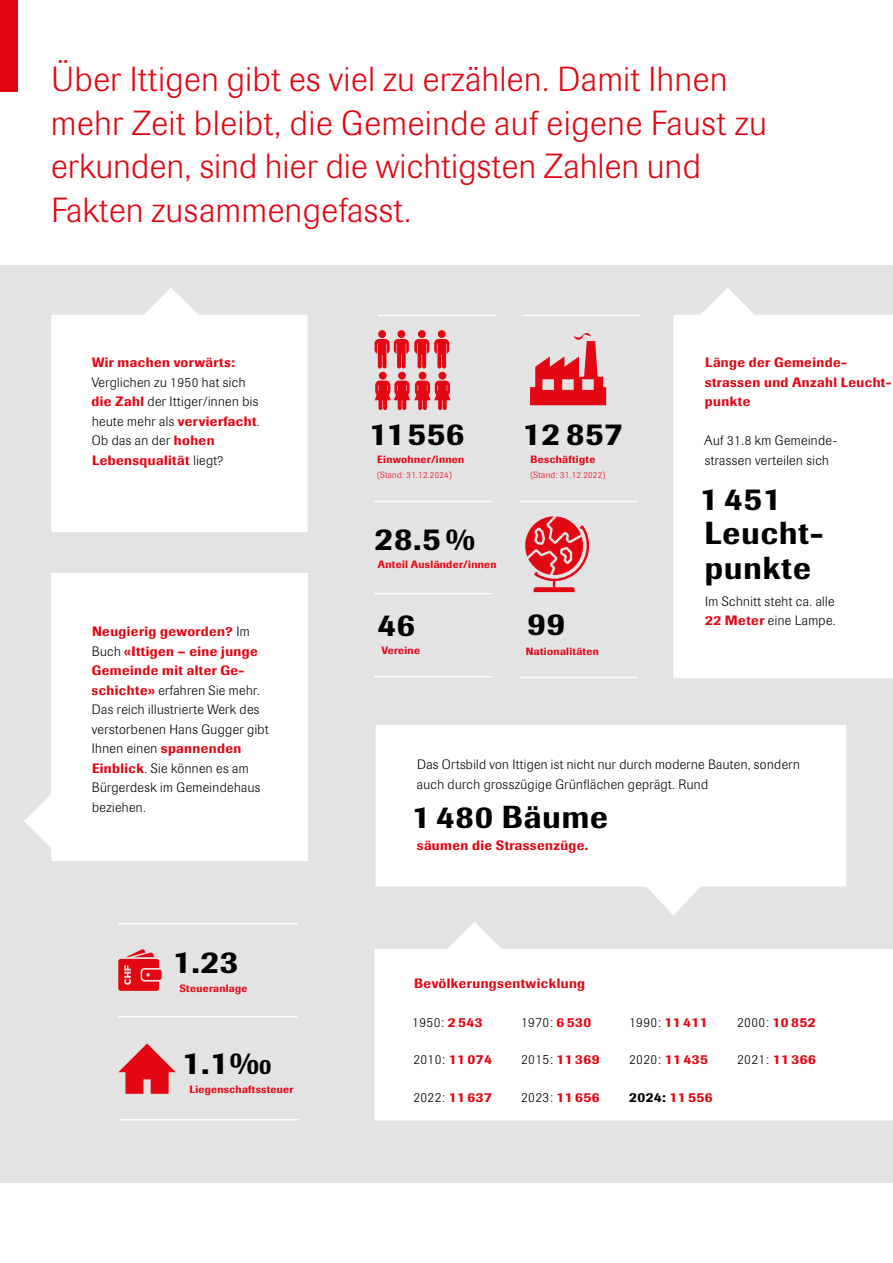
<style>
.page{position:relative;width:893px;height:1263px;background:#fff}
.page>*{position:absolute;margin:0;border:0;box-sizing:border-box;transform-origin:0 0}
.t1{font:300 34.5px/43.5px "Imago BQ";letter-spacing:.02em;color:#e30613}
.t2{font:500 31.5px/34.5px "Imago BQ";letter-spacing:.03em;color:#000}
.t3{font:300 13.5px/19.5px "Imago BQ";letter-spacing:.03em;color:#000}
.t4{font:500 13.5px/19.5px "Imago BQ";letter-spacing:.03em;color:#e30613}
.t5{font:500 13.5px "Imago BQ";letter-spacing:.03em;color:#000}
.t6{font:500 10.5px "Imago BQ";letter-spacing:.03em;color:#e30613}
.t7{font:300 9px "Imago BQ";letter-spacing:.03em;color:#e30613}
.s1{font-weight:500;color:#e30613}
.s2{color:#e30613}
</style>
<div class="page">
<div style="left:0;top:266px;width:893px;height:917px;background:#e3e3e3"></div>
<div style="left:51px;top:315px;width:257px;height:217px;background:#fff"></div>
<div style="left:674px;top:315px;width:218px;height:362px;background:#fff"></div>
<div style="left:673px;top:315px;width:220px;height:363px;border:2px solid #fff"></div>
<div style="left:375px;top:950px;width:517px;height:170px;background:#fff"></div>
<div style="left:374px;top:949px;width:519px;height:171px;border:2px solid #fff"></div>
<div style="left:51px;top:573px;width:257px;height:288px;background:#fff"></div>
<div style="left:376px;top:725px;width:470px;height:161px;background:#fff"></div>
<hr style="left:118px;top:923px;width:180px;height:1px;background:#fff">
<hr style="left:118px;top:1016px;width:180px;height:1px;background:#fff">
<hr style="left:119px;top:1119px;width:179px;height:1px;background:#fff">
<hr style="left:378px;top:315px;width:117px;height:1px;background:#fff">
<hr style="left:523px;top:315px;width:118px;height:1px;background:#fff">
<hr style="left:374px;top:501px;width:118px;height:1px;background:#fff">
<hr style="left:519px;top:501px;width:118px;height:1px;background:#fff">
<hr style="left:519px;top:677px;width:118px;height:1px;background:#fff">
<hr style="left:374px;top:593px;width:118px;height:1px;background:#fff">
<hr style="left:374px;top:676px;width:118px;height:1px;background:#fff">
<div style="left:378px;top:330px;width:8px;height:8px;background:#e30613;border-radius:50%"></div>
<div style="left:397px;top:330px;width:8px;height:8px;background:#e30613;border-radius:50%"></div>
<div style="left:418px;top:330px;width:8px;height:8px;background:#e30613;border-radius:50%"></div>
<svg style="left:375px;top:339px;width:74px;height:29px"></svg>
<div style="left:438px;top:330px;width:8px;height:8px;background:#e30613;border-radius:50%"></div>
<div style="left:379px;top:372px;width:8px;height:8px;background:#e30613;border-radius:50%"></div>
<div style="left:398px;top:372px;width:8px;height:8px;background:#e30613;border-radius:50%"></div>
<div style="left:419px;top:372px;width:7px;height:8px;background:#e30613;border-radius:50%"></div>
<div style="left:438px;top:372px;width:8px;height:8px;background:#e30613;border-radius:50%"></div>
<svg style="left:375px;top:381px;width:76px;height:29px"></svg>
<svg style="left:144px;top:288px;width:54px;height:30px"></svg>
<svg style="left:701px;top:288px;width:54px;height:30px"></svg>
<svg style="left:24px;top:794px;width:30px;height:54px"></svg>
<svg style="left:447px;top:922px;width:55px;height:30px"></svg>
<svg style="left:646px;top:883px;width:55px;height:33px"></svg>
<svg style="left:530px;top:333px;width:76px;height:72px"></svg>
<svg style="left:118px;top:1043px;width:58px;height:51px"></svg>
<svg style="left:118px;top:949px;width:44px;height:42px"></svg>
<svg style="left:525px;top:516px;width:64px;height:76px"></svg>
<div style="left:0;top:0;width:17px;height:91px;background:#e30613"></div>
<h1 class="t1" style="left:51px;top:58px;width:717px">Über Ittigen gibt es viel zu erzählen. Damit Ihnen mehr Zeit bleibt, die Gemeinde auf eigene Faust zu erkunden, sind hier die wichtigsten Zahlen und Fakten zusammengefasst.</h1>
<p class="t4" style="left:92px;top:353px;width:144px">Wir machen vorwärts:</p>
<p class="t3" style="left:92px;top:372px;width:170px">Verglichen zu 1950 hat sich <span class="s1">die Zahl</span> der Ittiger/innen bis heute mehr als <span class="s1">vervierfacht</span>.<br>Ob das an der <span class="s1">hohen<br>Lebensqualität</span> liegt?</p>
<p class="t3" style="left:92px;top:622px;width:179px"><span class="s1">Neugierig geworden?</span> Im<br>Buch <span class="s1">«Ittigen – eine junge<br>Gemeinde mit alter Ge&shy;schichte»</span> erfahren Sie mehr.<br>Das reich illustrierte Werk des verstorbenen Hans Gugger gibt<br>Ihnen einen <span class="s1">spannenden<br>Einblick</span>. Sie können es am<br>Bürgerdesk im Gemeindehaus beziehen.</p>
<h2 class="t2" style="left:173px;top:945px;width:67px">1.23</h2>
<p class="t6" style="left:179px;top:981px;width:70px">Steueranlage</p>
<h2 class="t2" style="left:182px;top:1045px;width:91px">1.1‰</h2>
<p class="t6" style="left:189px;top:1082px;width:106px">Liegenschaftssteuer</p>
<h2 class="t2" style="left:369px;top:417px;width:97px">11556</h2>
<h2 class="t2" style="left:522px;top:417px;width:102px">12 857</h2>
<p class="t6" style="left:377px;top:453px;width:89px">Einwohner/innen</p>
<p class="t7" style="left:377px;top:470px;width:77px">(Stand: 31.12.2024)</p>
<p class="t6" style="left:531px;top:453px;width:66px">Beschäftigte</p>
<p class="t7" style="left:530px;top:470px;width:77px">(Stand: 31.12.2022)</p>
<h2 class="t2" style="left:375px;top:522px;width:102px">28.5 %</h2>
<p class="t6" style="left:378px;top:558px;width:120px">Anteil Ausländer/innen</p>
<h2 class="t2" style="left:378px;top:607px;width:39px">46</h2>
<h2 class="t2" style="left:528px;top:607px;width:39px">99</h2>
<p class="t6" style="left:381px;top:643px;width:40px">Vereine</p>
<p class="t6" style="left:526px;top:645px;width:74px">Nationalitäten</p>
<p class="t4" style="left:705px;top:353px;width:188px">Länge der Gemeinde&shy;strassen und Anzahl Leucht&shy;punkte</p>
<p class="t3" style="left:704px;top:431px;width:134px">Auf 31.8 km Gemeinde&shy;strassen verteilen sich</p>
<h2 class="t2" style="left:700px;top:481px;width:125px">1 451<br>Leucht&shy;punkte</h2>
<p class="t3" style="left:705px;top:591px;width:132px">Im Schnitt steht ca. alle<br><span class="s1">22 Meter</span> eine Lampe.</p>
<p class="t3" style="left:417px;top:755px;width:385px">Das Ortsbild von Ittigen ist nicht nur durch moderne Bauten, sondern auch durch grosszügige Grünflächen geprägt. Rund</p>
<h2 class="t2" style="left:412px;top:799px;width:198px">1 480 Bäume</h2>
<p class="t4" style="left:417px;top:836px;width:173px">säumen die Strassenzüge.</p>
<p class="t4" style="left:414px;top:973px;width:172px">Bevölkerungsentwicklung</p>
<p class="t3" style="left:412px;top:1012px;width:72px">1950: <span class="s1">2 543</span></p>
<p class="t3" style="left:521px;top:1012px;width:72px">1970: <span class="s1">6 530</span></p>
<p class="t3" style="left:629px;top:1012px;width:80px">1990: <span class="s1">11 411</span></p>
<p class="t3" style="left:737px;top:1012px;width:80px">2000: <span class="s1">10 852</span></p>
<p class="t3" style="left:413px;top:1050px;width:80px">2010: <span class="s1">11 074</span></p>
<p class="t3" style="left:521px;top:1050px;width:80px">2015: <span class="s1">11 369</span></p>
<p class="t3" style="left:629px;top:1050px;width:80px">2020: <span class="s1">11 435</span></p>
<p class="t3" style="left:737px;top:1050px;width:80px">2021: <span class="s1">11 366</span></p>
<p class="t3" style="left:413px;top:1087px;width:80px">2022: <span class="s1">11 637</span></p>
<p class="t3" style="left:521px;top:1087px;width:80px">2023: <span class="s1">11 656</span></p>
<p class="t5" style="left:629px;top:1089px;width:85px">2024: <span class="s2">11 556</span></p>
</div>
